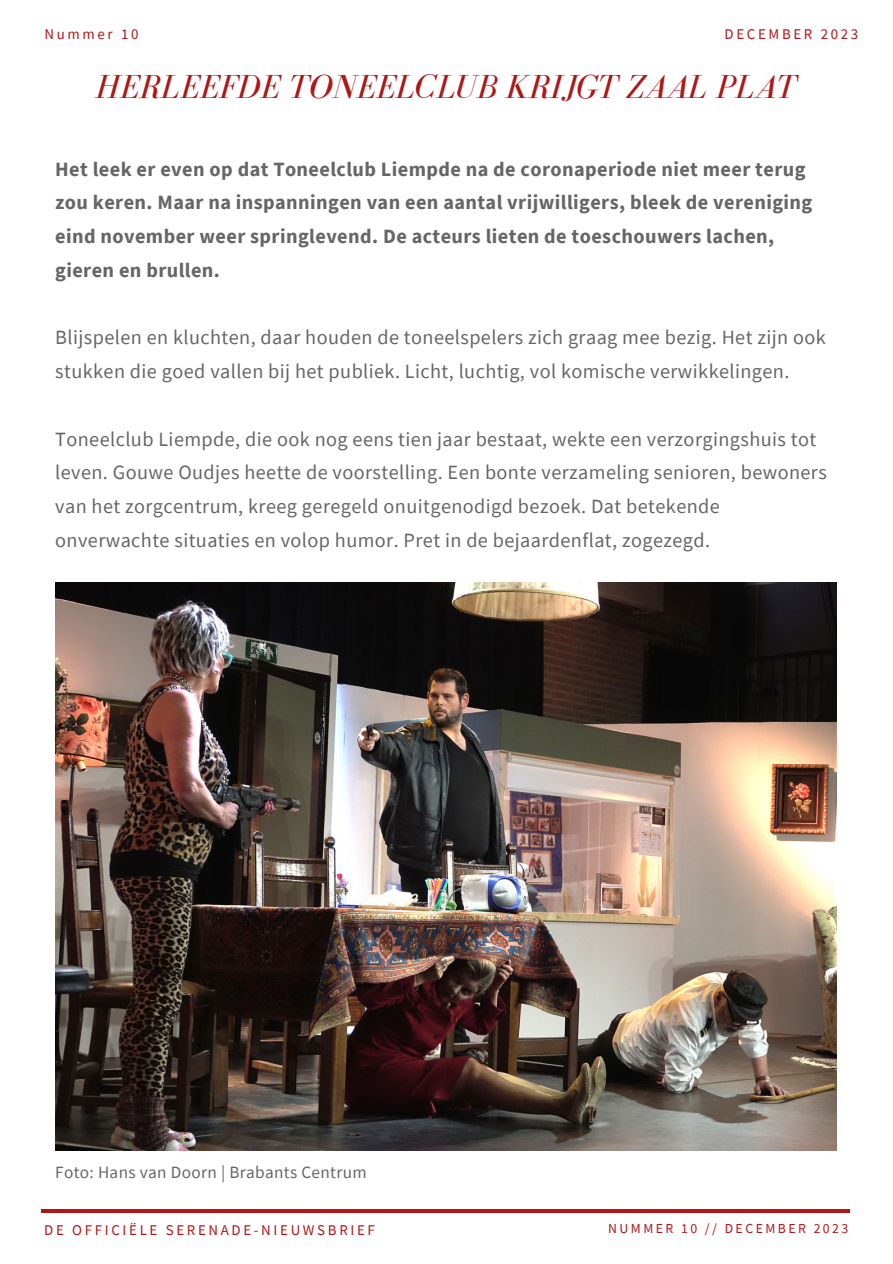
<style>
.page{position:relative;width:893px;height:1264px;background:#fff}
.page>*{position:absolute;margin:0;border:0;box-sizing:border-box;transform-origin:0 0}
.t1{font:italic 34.35px "Bodoni FLF";color:#af1717}
.t2{font:20.25px/33.8px "Source Sans Pro";letter-spacing:.02em;color:#666}
.t3{font:700 20.25px/33.8px "Source Sans Pro";letter-spacing:.02em;color:#666}
.t4{font:17.25px "Source Sans Pro";letter-spacing:.02em;color:#666}
.t5{font:14.85px "Source Sans Pro";letter-spacing:.18em;color:#af1717}
.t6{font:13.8px "Source Sans Pro";letter-spacing:.18em;color:#af1717}
</style>
<div class="page">
<hr style="left:41px;top:1209px;width:809px;height:3px;background:#af1717">
<img style="left:55px;top:582px;width:781px;height:568px">
<p class="t5" style="left:44px;top:25px;width:96px">Nummer 10</p>
<p class="t5" style="left:724px;top:25px;width:135px">DECEMBER 2023</p>
<p class="t1" style="left:96px;top:68px;width:702px">HERLEEFDE TONEELCLUB KRIJGT ZAAL PLAT</p>
<p class="t3" style="left:55px;top:151px;width:758px">Het leek er even op dat Toneelclub Liempde na de coronaperiode niet meer terug zou keren. Maar na inspanningen van een aantal vrijwilligers, bleek de vereniging eind november weer springlevend. De acteurs lieten de toeschouwers lachen, gieren en brullen.</p>
<p class="t2" style="left:55px;top:320px;width:772px">Blijspelen en kluchten, daar houden de toneelspelers zich graag mee bezig. Het zijn ook stukken die goed vallen bij het publiek. Licht, luchtig, vol komische verwikkelingen.</p>
<p class="t2" style="left:55px;top:421px;width:773px">Toneelclub Liempde, die ook nog eens tien jaar bestaat, wekte een verzorgingshuis tot leven. Gouwe Oudjes heette de voorstelling. Een bonte verzameling senioren, bewoners van het zorgcentrum, kreeg geregeld onuitgenodigd bezoek. Dat betekende onverwachte situaties en volop humor. Pret in de bejaardenflat, zogezegd.</p>
<p class="t4" style="left:55px;top:1160px;width:313px">Foto: Hans van Doorn | Brabants Centrum</p>
<p class="t5" style="left:44px;top:1220px;width:332px">DE OFFICIËLE SERENADE-NIEUWSBRIEF</p>
<p class="t6" style="left:608px;top:1219px;width:242px">NUMMER 10 // DECEMBER 2023</p>
</div>
